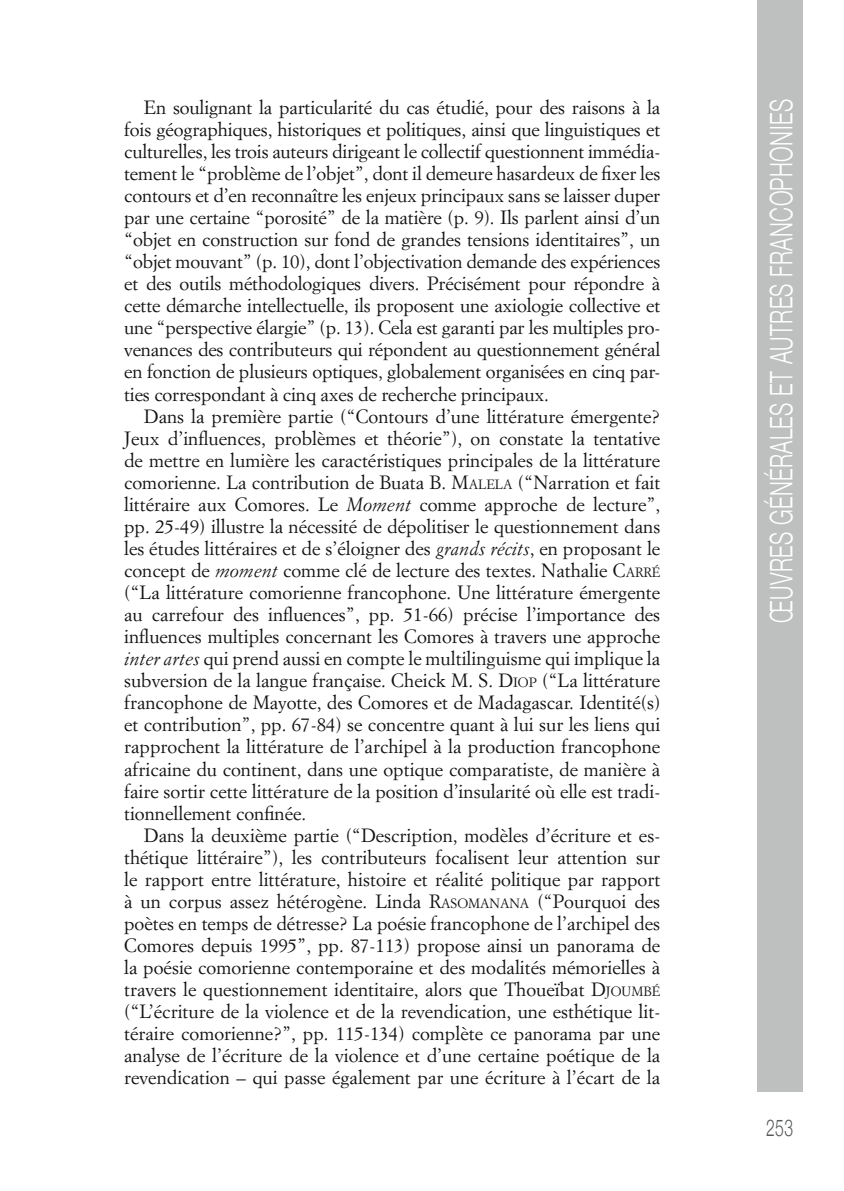
<style>
.page{position:relative;width:844px;height:1191px;background:#fff}
.page>*{position:absolute;margin:0;border:0;box-sizing:border-box;transform-origin:0 0}
.t1{font:300 31.15px "Helvetica Neue";letter-spacing:.02em;color:#fff;scale:.68 1}
.t2{font:300 23.28px "Helvetica Neue";color:#565958;scale:.68 1}
.t3{font:18.9px/22.1px "Simoncini Garamond Std";color:#121212;text-align:justify}
.s1{font-style:inherit}
.s2{font-size:13.3px}
.s3{font-style:italic}
</style>
<div class="page">
<div style="left:756px;top:0;width:46px;height:1091px;background:#bec0bf"></div>
<p class="t3" style="left:124px;top:96px;width:537px;text-indent:20px">En soulignant la particularité du cas étudié, pour des raisons à la fois géographiques, historiques et politiques, ainsi que linguistiques et culturelles, les trois auteurs dirigeant le collectif questionnent immédia&shy;tement le “problème de l’objet”, dont il demeure hasardeux de fixer les contours et d’en reconnaître les enjeux principaux sans se laisser duper par une certaine “porosité” de la matière (p. 9). Ils parlent ainsi d’un “objet en construction sur fond de grandes tensions identitaires”, un “objet mouvant” (p. 10), dont l’objectivation demande des expériences et des outils méthodologiques divers. Précisément pour répondre à cette démarche intellectuelle, ils proposent une axiologie collective et une “perspective élargie” (p. 13). Cela est garanti par les multiples pro&shy;venances des contributeurs qui répondent au questionnement général en fonction de plusieurs optiques, globalement organisées en cinq par&shy;ties correspondant à cinq axes de recherche principaux.</p>
<p class="t3" style="left:124px;top:404px;width:537px;text-indent:20px">Dans la première partie (“Contours d’une littérature émergente?<br>Jeux d’influences, problèmes et théorie”), on constate la tentative de mettre en lumière les caractéristiques principales de la littérature comorienne. La contribution de Buata B. <span class="s1">M</span><span class="s2">ALELA</span> <span class="s1">(</span>“Narration et fait littéraire aux Comores. Le <span class="s3">Moment</span> comme approche de lecture”, pp. 25-49) illustre la nécessité de dépolitiser le questionnement dans les études littéraires et de s’éloigner des <span class="s3">grands récits</span>, en proposant le concept de <span class="s3">moment</span> comme clé de lecture des textes. Nathalie <span class="s1">C</span><span class="s2">ARRÉ </span><span class="s1">(</span>“La littérature comorienne francophone. Une littérature émergente au carrefour des influences”, pp. 51-66) précise l’importance des influences multiples concernant les Comores à travers une approche <span class="s3">inter artes</span> qui prend aussi en compte le multilinguisme qui implique la subversion de la langue française. Cheick M. S. <span class="s1">D</span><span class="s2">IOP</span> <span class="s1">(</span>“La littérature francophone de Mayotte, des Comores et de Madagascar. Identité(s) et contribution”, pp. 67-84) se concentre quant à lui sur les liens qui rapprochent la littérature de l’archipel à la production francophone africaine du continent, dans une optique comparatiste, de manière à faire sortir cette littérature de la position d’insularité où elle est tradi&shy;tionnellement confinée.</p>
<p class="t3" style="left:124px;top:823px;width:537px;text-indent:20px">Dans la deuxième partie (“Description, modèles d’écriture et es&shy;thétique littéraire”), les contributeurs focalisent leur attention sur le rapport entre littérature, histoire et réalité politique par rapport à un corpus assez hétérogène. Linda <span class="s1">R</span><span class="s2">ASOMANANA</span> <span class="s1">(</span>“Pourquoi des poètes en temps de détresse? La poésie francophone de l’archipel des Comores depuis 1995”, pp. 87-113) propose ainsi un panorama de la poésie comorienne contemporaine et des modalités mémorielles à travers le questionnement identitaire, alors que Thoueïbat <span class="s1">D</span><span class="s2">JOUMBÉ </span><span class="s1">(</span>“L’écriture de la violence et de la revendication, une esthétique lit&shy;téraire comorienne?”, pp. 115-134) complète ce panorama par une analyse de l’écriture de la violence et d’une certaine poétique de la revendication – qui passe également par une écriture à l’écart de la</p>
<h1 class="t1" style="left:755px;top:623px;width:772px;rotate:-90deg">ŒUVRES GÉNÉRALES ET AUTRES FRANCOPHONIES</h1>
<p class="t2" style="left:766px;top:1108px;width:41px">253</p>
</div>
